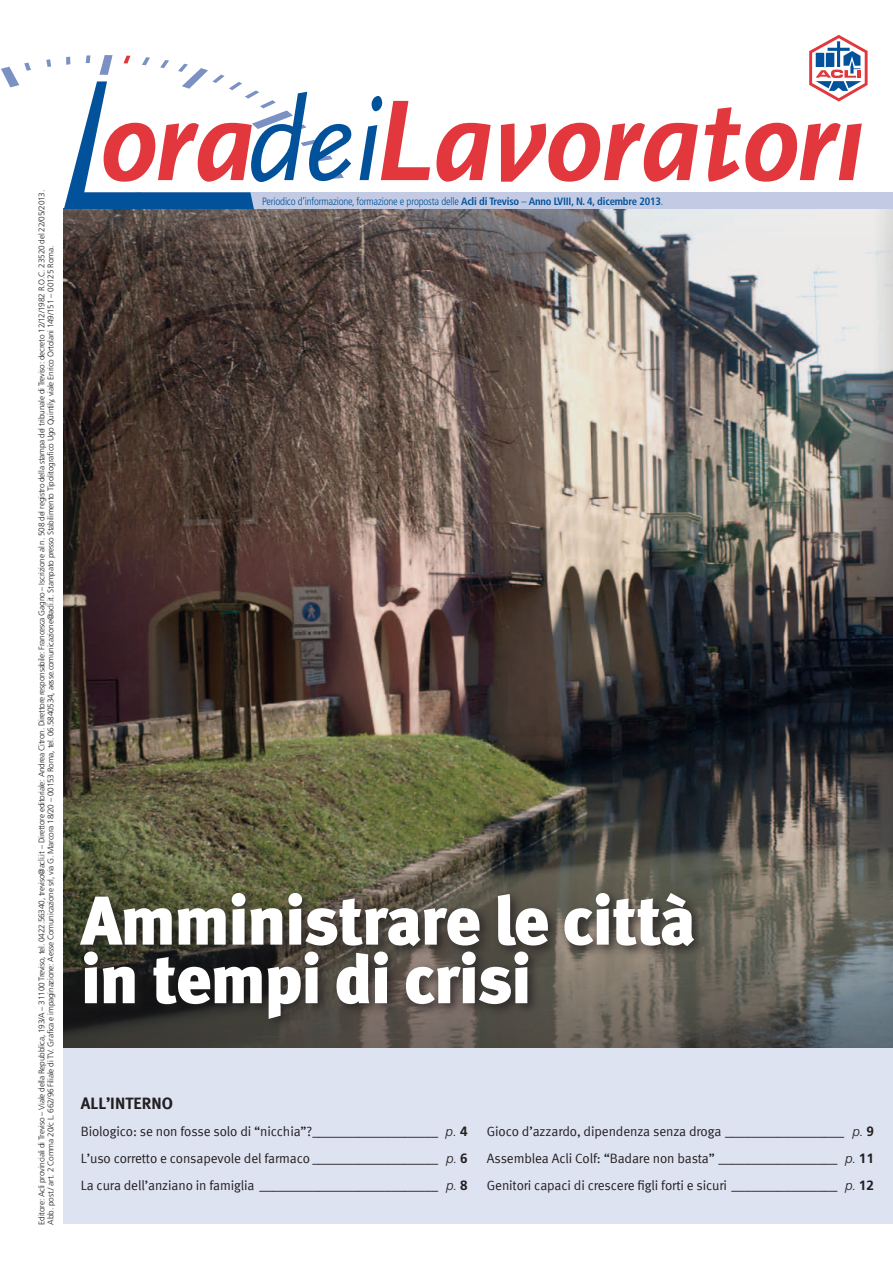
<style>
.page{position:relative;width:893px;height:1263px;background:#fff}
.page>*{position:absolute;margin:0;border:0;box-sizing:border-box;transform-origin:0 0}
.t1{font:900 68.85px/58.5px "Meta";letter-spacing:-.02em;color:#fff}
.t2{font:700 16.5px "Meta";letter-spacing:.005em;color:#231f20}
.t3{font:13.5px/27px "Meta Normal";letter-spacing:-.01em;color:#231f20;text-align:justify}
.t4{font:300 condensed 10.65px "Frutiger LT Std";letter-spacing:-.02em;color:#01529b}
.t5{font:300 8.25px/9px "Frutiger LT Std";letter-spacing:-.025em;color:#231f20}
.s1{font-weight:700}
.s2{font-family:"Frutiger LT Std";font-weight:300;font-style:italic}
.s3{font-family:"Frutiger LT Std";font-weight:700}
</style>
<div class="page">
<img style="left:64px;top:250px;width:829px;height:798px">
<svg style="left:10px;top:34px;width:883px;height:216px"></svg>
<div style="left:70px;top:192px;width:823px;height:17px;background:#c3cbe4"></div>
<svg style="left:46px;top:59px;width:5px;height:8px"></svg>
<svg style="left:1px;top:63px;width:30px;height:24px"></svg>
<svg style="left:360px;top:96px;width:70px;height:84px"></svg>
<svg style="left:436px;top:123px;width:55px;height:59px"></svg>
<svg style="left:501px;top:123px;width:197px;height:59px"></svg>
<svg style="left:64px;top:55px;width:287px;height:154px"></svg>
<div style="left:64px;top:1048px;width:829px;height:176px;background:#dee3f1"></div>
<svg style="left:705px;top:35px;width:163px;height:147px"></svg>
<div style="left:76px;top:888px;width:631px;height:143px;background:#231f20;opacity:.75"></div>
<p class="t5" style="left:37px;top:1224px;width:1036px;rotate:-90deg">Editore: Acli provinciali di Treviso – Viale della Repubblica, 193/A – 31100 Treviso, tel. 0422.56340, treviso@acli.it – Direttore editoriale: Andrea Citron. Direttore responsabile: Francesca Gagno – Iscrizione al n. 508 del registro della stampa del tribunale di Treviso: decreto 12/12/1982 R.O.C. 23520 del 22/05/2013.<br>Abb. post./ art. 2 Comma 20/c L. 662/96 Filiale di TV. Grafica e impaginazione: Aesse Comunicazione srl, via G. Marcora 18/20 – 00153 Roma, tel. 06.5840534, aesse.comunicazione@acli.it. Stampato presso Stabilimento Tipolitografico Ugo Quintily, viale Enrico Ortolani 149/151 – 00125 Roma.</p>
<p class="t4" style="left:262px;top:196px;width:403px">Periodico d’informazione, formazione e proposta delle <span class="s1">Acli di Treviso</span> – <span class="s1">Anno LVIII, N. 4, dicembre 2013</span>.</p>
<h1 class="t1" style="left:81px;top:891px;width:616px">Amministrare le città in tempi di crisi</h1>
<h2 class="t2" style="left:81px;top:1093px;width:94px">ALL’INTERNO</h2>
<h3 class="t3" style="left:81px;top:1117px;width:388px">Biologico: se non fosse solo di “nicchia”?___________________ <span class="s2">p.</span> <span class="s3">4<br></span>L’uso corretto e consapevole del farmaco ___________________ <span class="s2">p.</span> <span class="s3">6<br></span>La cura dell’anziano in famiglia ___________________________ <span class="s2">p.</span> <span class="s3">8</span></h3>
<h3 class="t3" style="left:487px;top:1117px;width:388px">Gioco d’azzardo, dipendenza senza droga __________________ <span class="s2">p.</span> <span class="s3">9<br></span>Assemblea Acli Colf: “Badare non basta” __________________ <span class="s2">p.</span> <span class="s3">11<br></span>Genitori capaci di crescere figli forti e sicuri ________________ <span class="s2">p.</span> <span class="s3">12</span></h3>
</div>
